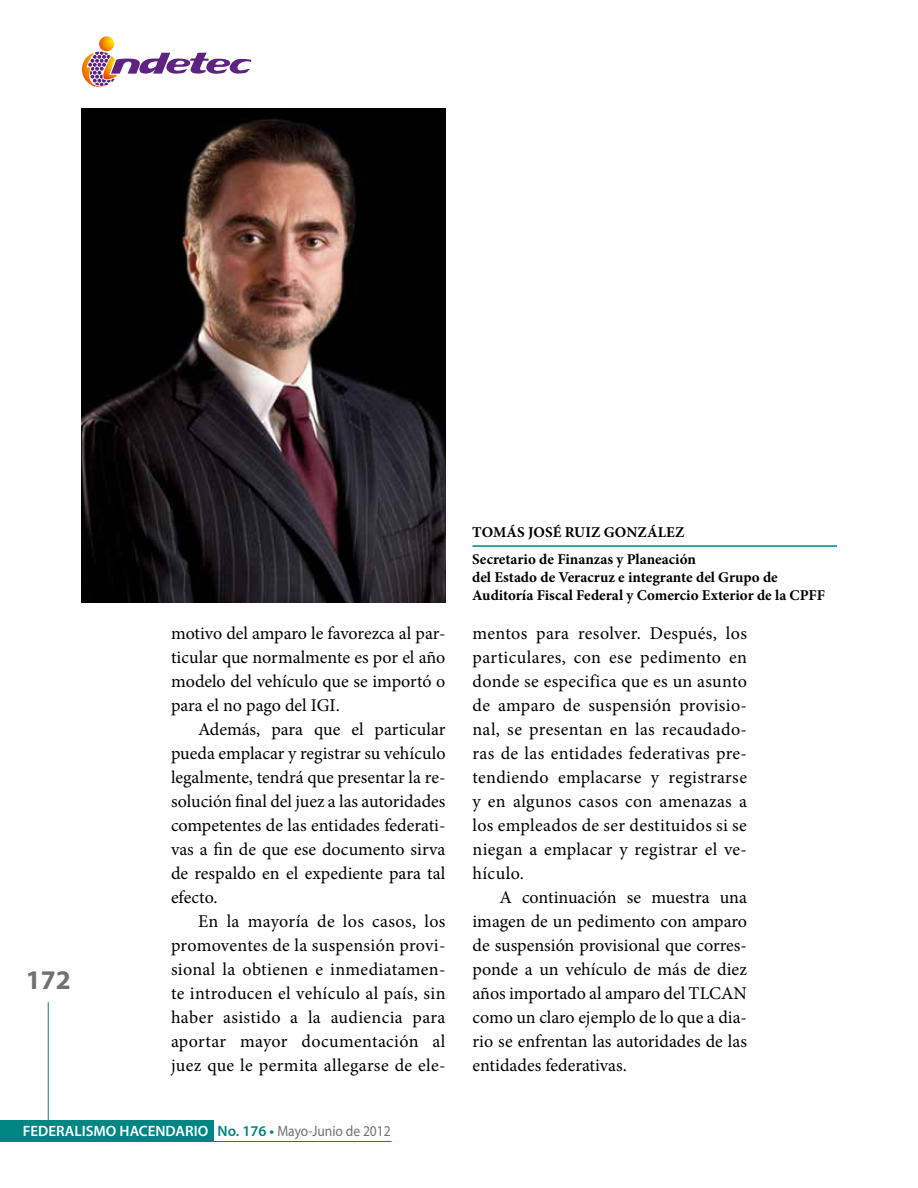
<style>
.page{position:relative;width:918px;height:1188px;background:#fff}
.page>*{position:absolute;margin:0;border:0;box-sizing:border-box;transform-origin:0 0}
.t1{font:700 27px "Myriad Pro";color:#707172}
.t2{font:18px/24px "Minion Pro";letter-spacing:.005em;color:#000;text-align:justify}
.t3{font:700 15px/27px "Minion Pro";color:#000}
.t4{font:600 15px "Myriad Pro";color:#fff}
.s1{color:#008582}
.s2{font-weight:400;color:#707172}
</style>
<div class="page">
<div style="left:0;top:1121px;width:213px;height:21px;background:#008582"></div>
<hr style="left:0;top:1141px;width:392px;height:1px;background:#008582">
<hr style="left:48px;top:1002px;width:1px;height:119px;background:#008582">
<svg style="left:82px;top:36px;width:169px;height:52px"></svg>
<img style="left:81px;top:108px;width:365px;height:495px">
<hr style="left:472px;top:545px;width:365px;height:2px;background:#008582">
<h1 class="t1" style="left:26px;top:963px;width:46px">172</h1>
<p class="t2" style="left:171px;top:622px;width:276px">motivo del amparo le favorezca al par&shy;ticular que normalmente es por el año modelo del vehículo que se importó o para el no pago del IGI.</p>
<p class="t2" style="left:171px;top:718px;width:276px;text-indent:27px">Además, para que el particular pueda emplacar y registrar su vehículo legalmente, tendrá que presentar la re&shy;solución final del juez a las autoridades competentes de las entidades federati&shy;vas a fin de que ese documento sirva de respaldo en el expediente para tal efecto.</p>
<p class="t2" style="left:171px;top:910px;width:276px;text-indent:27px">En la mayoría de los casos, los promoventes de la suspensión provi&shy;sional la obtienen e inmediatamen&shy;te introducen el vehículo al país, sin haber asistido a la audiencia para aportar mayor documentación al juez que le permita allegarse de ele-</p>
<p class="t4" style="left:23px;top:1122px;width:369px">FEDERALISMO HACENDARIO <span class="s1">No. 176 •</span> <span class="s2">Mayo-Junio de 2012</span></p>
<p class="t3" style="left:472px;top:518px;width:33px">Tomás</p>
<p class="t3" style="left:528px;top:518px;width:130px">José Ruiz Gonzále</p>
<p class="t3" style="left:472px;top:518px;width:225px;text-indent:203px">z<br>Secretario de Finanzas y Planeación</p>
<p class="t3" style="left:472px;top:568px;width:355px;line-height:18px">del Estado de Veracruz e integrante del Grupo de<br>Auditoría Fiscal Federal y Comercio Exterior de la CPFF</p>
<p class="t2" style="left:472px;top:622px;width:276px">mentos para resolver. Después, los particulares, con ese pedimento en donde se especifica que es un asunto de amparo de suspensión provisio&shy;nal, se presentan en las recaudado&shy;ras de las entidades federativas pre&shy;tendiendo emplacarse y registrarse y en algunos casos con amenazas a los empleados de ser destituidos si se niegan a emplacar y registrar el ve&shy;hículo.</p>
<p class="t2" style="left:472px;top:886px;width:276px;text-indent:27px">A continuación se muestra una imagen de un pedimento con amparo de suspensión provisional que corres&shy;ponde a un vehículo de más de diez años importado al amparo del TLCAN como un claro ejemplo de lo que a dia&shy;rio se enfrentan las autoridades de las entidades federativas.</p>
</div>
